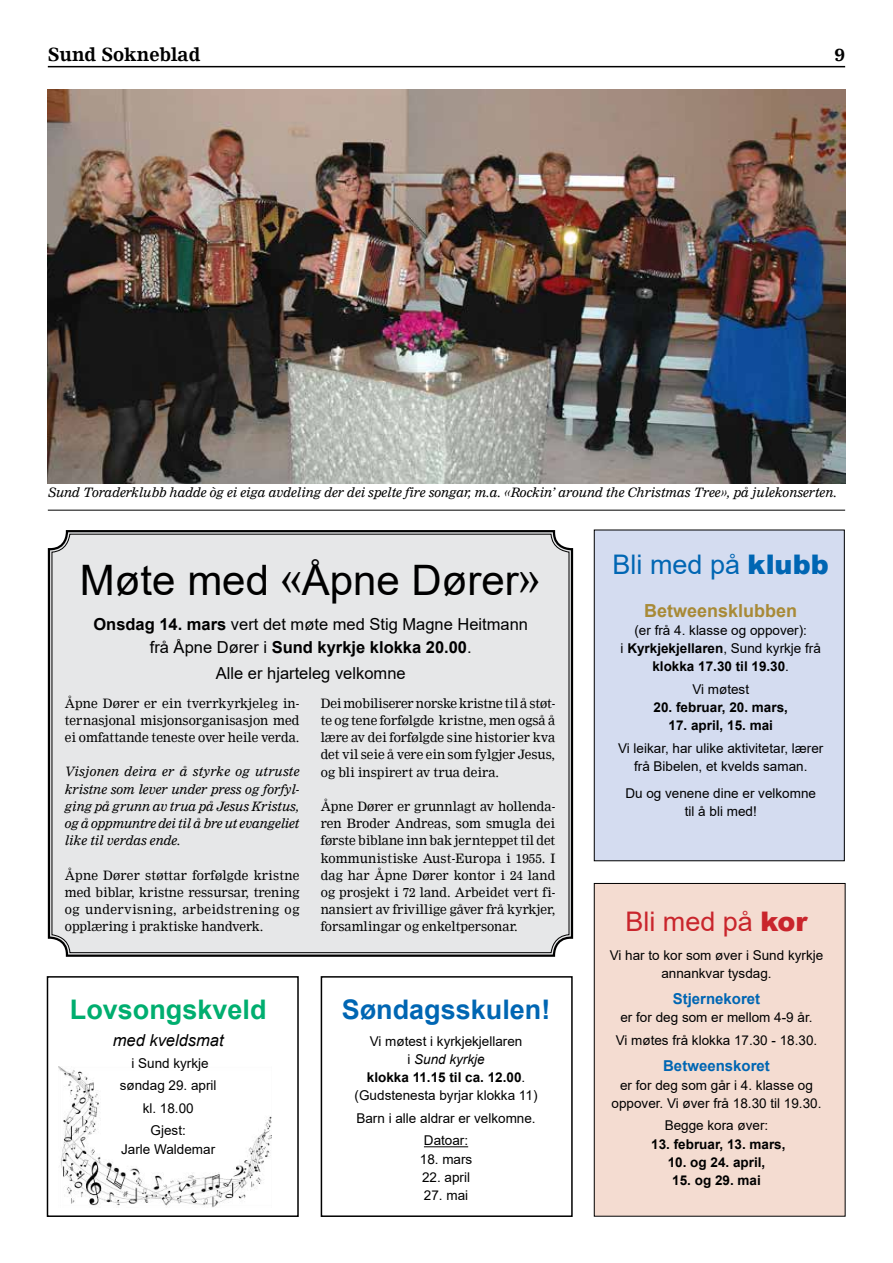
<style>
.page{position:relative;width:893px;height:1263px;background:#fff}
.page>*{position:absolute;margin:0;border:0;box-sizing:border-box;transform-origin:0 0}
.t1{font:42px "Arial";color:#000}
.t2{font:700 27px "Arial";color:#0066b3}
.t3{font:27px "Arial";color:#0066b3}
.t4{font:700 27px "Arial";color:#00ae6f}
.t5{font:27px "Arial";color:#c9252c}
.t6{font:700 18px "Arial";color:#a88a37}
.t7{font:700 18px "Nimrod";color:#000}
.t8{font:16.5px/22.4px "Arial";color:#000;text-align:center}
.t9{font:italic 16.5px "Arial";color:#000}
.t10{font:700 15px "Arial";color:#0066b3}
.t11{font:13.5px/18.1px "Arial";color:#000;text-align:center}
.t12{font:700 13.5px "Arial";color:#000}
.t13{font:12.75px/17.2px "Nimrod";color:#000;text-align:justify}
.t14{font:italic 12.75px/17.2px "Nimrod";color:#000;text-align:justify}
.s1{font-family:"Nimrod"}
.s2{font-weight:700}
.s3{font-style:italic}
.s4{font-weight:900}
</style>
<div class="page">
<div style="left:47px;top:530px;width:527px;height:427px;background:#e6e7e8"></div>
<hr style="left:48px;top:66px;width:797px;height:1px;background:#000">
<div style="left:594px;top:530px;width:250px;height:331px;background:#d4dcf0"></div>
<div style="left:594px;top:883px;width:251px;height:333px;background:#f4dcd1"></div>
<div style="left:594px;top:883px;width:251px;height:333px;border:1px solid #000"></div>
<hr style="left:424px;top:1146px;width:44px;height:1px;background:#000">
<img style="left:58px;top:1067px;width:214px;height:140px">
<div style="left:47px;top:976px;width:252px;height:241px;border:2px solid #000"></div>
<div style="left:321px;top:976px;width:252px;height:241px;border:2px solid #000"></div>
<img style="left:48px;top:89px;width:797px;height:395px">
<hr style="left:48px;top:510px;width:797px;height:1px;background:#000">
<h3 class="t7" style="left:48px;top:43px;width:154px">Sund Sokneblad</h3>
<h3 class="t7" style="left:834px;top:43px;width:12px">9</h3>
<p class="t14" style="left:48px;top:483px;width:791px">Sund Toraderklubb hadde òg ei eiga avdeling der dei spelte fire songar, m.a. «Rockin’ around the Christmas Tree», på julekonserten.</p>
<h1 class="t1" style="left:80px;top:552px;width:461px">Møte med <span class="s1">«</span>Åpne Dører<span class="s1">»</span></h1>
<p class="t8" style="left:93px;top:613px;width:436px"><span class="s2">Onsdag 14. mars</span> vert det møte med Stig Magne Heitmann frå Åpne Dører i <span class="s2">Sund kyrkje klokka 20.00</span>.</p>
<p class="t8" style="left:216px;top:662px;width:191px">Alle er hjarteleg velkomne</p>
<p class="t13" style="left:65px;top:694px;width:236px">Åpne Dører er ein tverrkyrkjeleg in&shy;ternasjonal misjonsorganisasjon med ei omfattande teneste over heile verda.</p>
<p class="t14" style="left:65px;top:763px;width:236px">Visjonen deira er å styrke og utruste kristne som lever under press og forfyl&shy;ging på grunn av trua på Jesus Kristus, og å oppmuntre dei til å bre ut evangeliet like til verdas ende.</p>
<p class="t13" style="left:65px;top:866px;width:236px">Åpne Dører støttar forfølgde kristne med biblar, kristne ressursar, trening og undervisning, arbeidstrening og opplæring i praktiske handverk.</p>
<p class="t13" style="left:321px;top:694px;width:236px">Dei mobiliserer norske kristne til å støt&shy;te og tene forfølgde kristne, men også å lære av dei forfølgde sine historier kva det vil seie å vere ein som fylgjer Jesus, og bli inspirert av trua deira.</p>
<p class="t13" style="left:321px;top:798px;width:236px">Åpne Dører er grunnlagt av hollenda&shy;ren Broder Andreas, som smugla dei første biblane inn bak jernteppet til det kommunistiske Aust-Europa i 1955. I dag har Åpne Dører kontor i 24 land og prosjekt i 72 land. Arbeidet vert fi&shy;nansiert av frivillige gåver frå kyrkjer, forsamlingar og enkeltpersonar.</p>
<h2 class="t4" style="left:70px;top:990px;width:198px">Lovsongskveld</h2>
<p class="t9" style="left:113px;top:1029px;width:112px">med kveldsmat</p>
<p class="t11" style="left:120px;top:1052px;width:98px;line-height:22.5px">i Sund kyrkje søndag 29. april kl. 18.00<br>Gjest:</p>
<p class="t11" style="left:121px;top:1140px;width:96px">Jarle Waldemar</p>
<h2 class="t2" style="left:342px;top:990px;width:210px">Søndagsskulen!</h2>
<p class="t11" style="left:355px;top:1032px;width:184px">Vi møtest i kyrkjekjellaren<br>i <span class="s3">Sund kyrkje<br></span><span class="s2">klokka 11.15 til ca. 12.00</span>. (Gudstenesta byrjar klokka 11)</p>
<p class="t11" style="left:356px;top:1107px;width:181px;line-height:22.5px">Barn i alle aldrar er velkomne.<br>Datoar:</p>
<p class="t11" style="left:420px;top:1150px;width:54px">18. mars</p>
<p class="t11" style="left:422px;top:1168px;width:50px">22. april</p>
<p class="t11" style="left:424px;top:1186px;width:46px">27. mai</p>
<h2 class="t3" style="left:613px;top:546px;width:218px">Bli med på <span class="s4">klubb</span></h2>
<h3 class="t6" style="left:644px;top:598px;width:155px">Betweensklubben</h3>
<p class="t11" style="left:621px;top:621px;width:202px">(er frå 4. klasse og oppover):<br>i <span class="s2">Kyrkjekjellaren</span>, Sund kyrkje frå <span class="s2">klokka 17.30 til 19.30</span>.</p>
<p class="t11" style="left:692px;top:680px;width:58px">Vi møtest</p>
<p class="t12" style="left:654px;top:698px;width:136px">20. februar, 20. mars,</p>
<p class="t12" style="left:669px;top:716px;width:106px">17. april, 15. mai</p>
<p class="t11" style="left:618px;top:739px;width:207px">Vi leikar, har ulike aktivitetar, lærer frå Bibelen, et kvelds saman.</p>
<p class="t11" style="left:625px;top:784px;width:192px">Du og venene dine er velkomne til å bli med!</p>
<h2 class="t5" style="left:625px;top:903px;width:184px">Bli med på <span class="s4">kor</span></h2>
<p class="t11" style="left:610px;top:946px;width:215px">Vi har to kor som øver i Sund kyrkje annankvar tysdag.</p>
<p class="t10" style="left:673px;top:988px;width:89px">Stjernekoret</p>
<p class="t11" style="left:616px;top:1006px;width:203px;line-height:22.5px">er for deg som er mellom 4-9 år.<br>Vi møtes frå klokka 17.30 - 18.30.</p>
<p class="t10" style="left:663px;top:1055px;width:108px">Betweenskoret</p>
<p class="t11" style="left:612px;top:1076px;width:211px">er for deg som går i 4. klasse og oppover. Vi øver frå 18.30 til 19.30.</p>
<p class="t11" style="left:665px;top:1116px;width:105px">Begge kora øver:</p>
<p class="t12" style="left:651px;top:1134px;width:136px">13. februar, 13. mars,</p>
<p class="t12" style="left:668px;top:1152px;width:99px">10. og 24. april,</p>
<p class="t12" style="left:672px;top:1171px;width:90px">15. og 29. mai</p>
</div>
